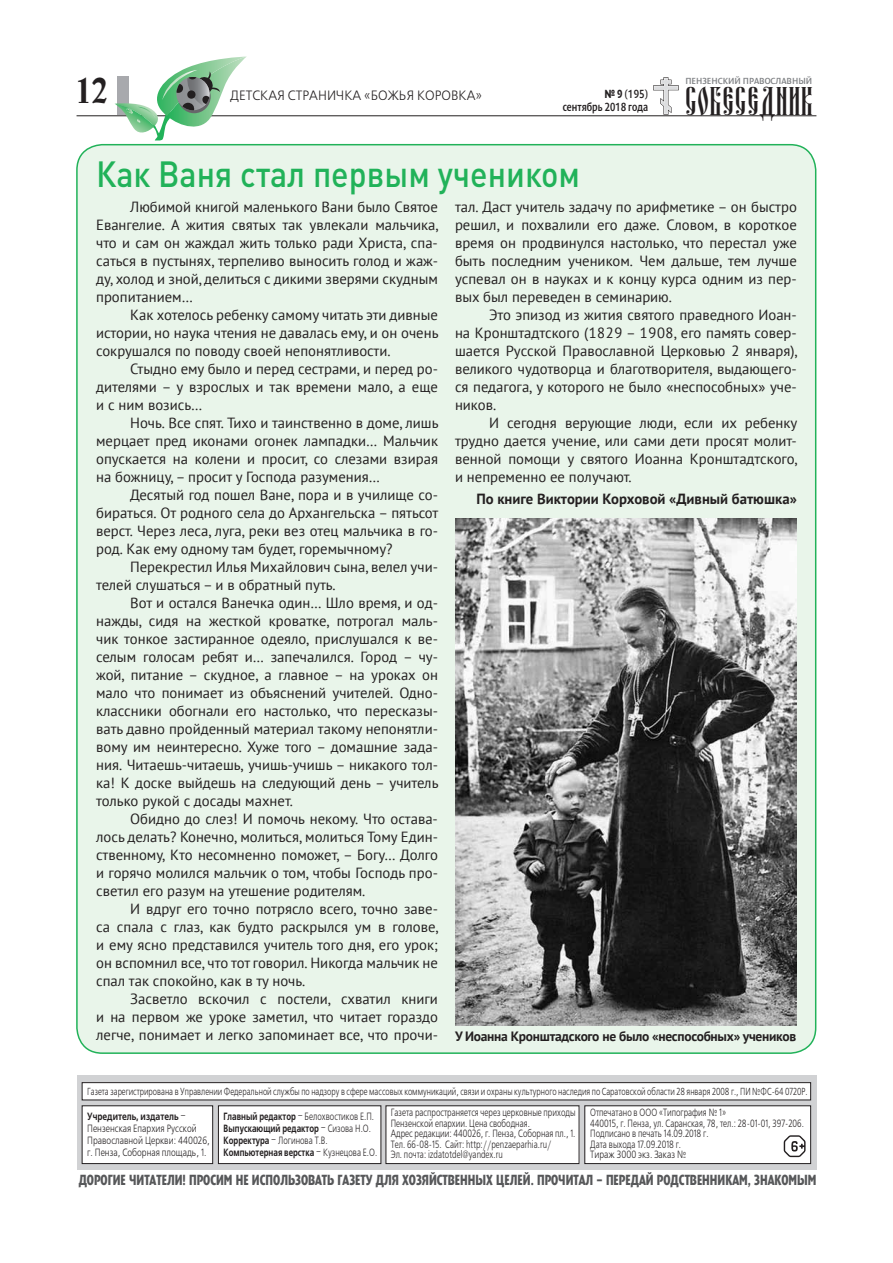
<style>
.page{position:relative;width:893px;height:1263px;background:#fff}
.page>*{position:absolute;margin:0;border:0;box-sizing:border-box;transform-origin:0 0}
.t1{font:42px "Fita Vjaz";letter-spacing:.025em;color:#231f20}
.t2{font:500 36px "DIN Pro";color:#21b259;scale:.9 1}
.t3{font:36px "Izhitsa C";color:#231f20;scale:.9 1}
.t4{font:15px "Denda New Black Cond C";color:#57585a;scale:.8 1}
.t5{font:14.7px/18px "PT Sans";color:#231f20;text-align:justify}
.t6{font:700 14.7px "PT Sans";color:#231f20}
.t7{font:700 13.5px "PT Sans";letter-spacing:-.02em;color:#231f20}
.t8{font:13.5px "Free Set C";letter-spacing:.06em;color:#231f20;scale:.95 1}
.t9{font:12px/13.5px "Denda New C";color:#231f20;text-align:right;scale:.8 1}
.t10{font:10.5px/10.5px "Free Set C";color:#231f20;scale:.75 1}
.t11{font:700 10.5px/12px "Free Set C";color:#231f20;scale:.75 1}
.t12{font:10.5px/12px "Free Set C";color:#231f20;scale:.8 1}
.t13{font:10.2px "Free Set C";color:#231f20;scale:.74 1}
.t14{font:9px "Denda New C";color:#808285}
.s1{font-weight:700}
.s2{font-weight:400}
</style>
<div class="page">
<svg style="left:653px;top:77px;width:26px;height:38px"></svg>
<hr style="left:77px;top:115px;width:739px;height:1px;background:#231f20">
<div style="left:77px;top:1075px;width:739px;height:95px;background:#d1d2d4"></div>
<div style="left:585px;top:1106px;width:226px;height:57px;background:#fff"></div>
<div style="left:584px;top:1105px;width:227px;height:59px;border:1px solid #231f20"></div>
<div style="left:386px;top:1106px;width:193px;height:57px;background:#fff"></div>
<div style="left:386px;top:1105px;width:193px;height:59px;border:1px solid #231f20"></div>
<div style="left:218px;top:1106px;width:163px;height:57px;background:#fff"></div>
<div style="left:218px;top:1105px;width:163px;height:59px;border:1px solid #231f20"></div>
<div style="left:82px;top:1106px;width:131px;height:57px;background:#fff"></div>
<div style="left:82px;top:1105px;width:131px;height:59px;border:1px solid #231f20"></div>
<div style="left:82px;top:1083px;width:729px;height:17px;background:#fff"></div>
<div style="left:82px;top:1082px;width:729px;height:18px;border:1px solid #231f20"></div>
<svg style="left:784px;top:1135px;width:22px;height:22px"></svg>
<div style="left:77px;top:145px;width:739px;height:908px;background:#e9f5ea;border-radius:26px"></div>
<svg style="left:115px;top:57px;width:132px;height:83px"></svg>
<img style="left:455px;top:518px;width:342px;height:507px">
<p class="t14" style="left:685px;top:76px;width:33px">ПЕНЗЕНСКИЙ</p>
<p class="t14" style="left:743px;top:76px;width:71px">п равославный</p>
<h2 class="t3" style="left:77px;top:70px;width:37px">12</h2>
<h1 class="t1" style="left:685px;top:77px;width:129px">СОБЕСЕДНИК</h1>
<p class="t9" style="left:563px;top:87px;width:108px"><span class="s1">№ 9</span> (195) сентябрь 2018 года</p>
<p class="t8" style="left:230px;top:88px;width:266px">Детская страничка «Божья коровка»</p>
<h2 class="t2" style="left:96px;top:145px;width:539px">Как Ваня стал первым учеником</h2>
<p class="t5" style="left:96px;top:198px;width:344px;text-indent:34px">Любимой книгой маленького Вани было Святое Евангелие. А жития святых так увлекали мальчика, что и сам он жаждал жить только ради Христа, спа&shy;саться в пустынях, терпеливо выносить голод и жаж&shy;ду, холод и зной, делиться с дикими зверями скудным пропитанием…</p>
<p class="t5" style="left:96px;top:306px;width:344px;text-indent:34px">Как хотелось ребенку самому читать эти дивные истории, но наука чтения не давалась ему, и он очень сокрушался по поводу своей непонятливости.</p>
<p class="t5" style="left:96px;top:360px;width:343px;text-indent:34px">Стыдно ему было и перед сестрами, и перед ро&shy;дителями – у взрослых и так времени мало, а еще и с ним возись…</p>
<p class="t5" style="left:96px;top:414px;width:344px;text-indent:34px">Ночь. Все спят. Тихо и таинственно в доме, лишь мерцает пред иконами огонек лампадки… Мальчик опускается на колени и просит, со слезами взирая на божницу, – просит у Господа разумения…</p>
<p class="t5" style="left:96px;top:486px;width:344px;text-indent:34px">Десятый год пошел Ване, пора и в училище со&shy;бираться. От родного села до Архангельска – пятьсот верст. Через леса, луга, реки вез отец мальчика в го&shy;род. Как ему одному там будет, горемычному?</p>
<p class="t5" style="left:96px;top:558px;width:343px;text-indent:34px">Перекрестил Илья Михайлович сына, велел учи&shy;телей слушаться – и в обратный путь.</p>
<p class="t5" style="left:96px;top:594px;width:344px;text-indent:34px">Вот и остался Ванечка один… Шло время, и од&shy;нажды, сидя на жесткой кроватке, потрогал маль&shy;чик тонкое застиранное одеяло, прислушался к ве&shy;селым голосам ребят и… запечалился. Город – чу&shy;жой, питание – скудное, а главное – на уроках он мало что понимает из объяснений учителей. Одно&shy;классники обогнали его настолько, что пересказы&shy;вать давно пройденный материал такому непонятли&shy;вому им неинтересно. Хуже того – домашние зада&shy;ния. Читаешь-читаешь, учишь-учишь – никакого тол&shy;ка! К доске выйдешь на следующий день – учитель только рукой с досады махнет.</p>
<p class="t5" style="left:96px;top:809px;width:343px;text-indent:34px">Обидно до слез! И помочь некому. Что остава&shy;лось делать? Конечно, молиться, молиться Тому Един&shy;ственному, Кто несомненно поможет, – Богу… Долго и горячо молился мальчик о том, чтобы Господь про&shy;светил его разум на утешение родителям.</p>
<p class="t5" style="left:96px;top:899px;width:344px;text-indent:34px">И вдруг его точно потрясло всего, точно заве&shy;са спала с глаз, как будто раскрылся ум в голове, и ему ясно представился учитель того дня, его урок; он вспомнил все, что тот говорил. Никогда мальчик не спал так спокойно, как в ту ночь.</p>
<p class="t5" style="left:96px;top:989px;width:343px;text-indent:34px">Засветло вскочил с постели, схватил книги и на первом же уроке заметил, что читает гораздо легче, понимает и легко запоминает все, что прочи-</p>
<p class="t5" style="left:455px;top:197px;width:343px">тал. Даст учитель задачу по арифметике – он быстро решил, и похвалили его даже. Словом, в короткое время он продвинулся настолько, что перестал уже быть последним учеником. Чем дальше, тем лучше успевал он в науках и к концу курса одним из пер&shy;вых был переведен в семинарию.</p>
<p class="t5" style="left:455px;top:305px;width:344px;text-indent:34px">Это эпизод из жития святого праведного Иоан&shy;на Кронштадтского (1829 – 1908, его память совер&shy;шается Русской Православной Церковью 2 января), великого чудотворца и благотворителя, выдающего&shy;ся педагога, у которого не было «неспособных» уче&shy;ников.</p>
<p class="t5" style="left:455px;top:413px;width:344px;text-indent:34px">И сегодня верующие люди, если их ребенку трудно дается учение, или сами дети просят молит&shy;венной помощи у святого Иоанна Кронштадтского, и непременно ее получают.</p>
<p class="t6" style="left:476px;top:489px;width:322px">По книге Виктории Корховой «Дивный батюшка»</p>
<p class="t7" style="left:455px;top:1027px;width:343px">У Иоанна Кронштадского не было «неспособных» учеников</p>
<p class="t13" style="left:87px;top:1086px;width:975px">Газета зарегистрирована в Управлении Федеральной службы по надзору в сфере массовых коммуникаций, связи и охраны культурного наследия по Саратовской области 28 января 2008 г., ПИ №ФС-64 0720Р.</p>
<p class="t12" style="left:87px;top:1110px;width:155px"><span class="s1">Учредитель, издатель</span> –<br>Пензенская Епархия Русской<br>П равославной Церкви: 440026, г. Пенза, Соборная площадь, 1.</p>
<p class="t11" style="left:224px;top:1110px;width:206px">Главный редактор <span class="s2">– Белохвостиков Е.П .<br></span>Выпускающий редактор <span class="s2">– Сизова Н .О.<br></span>Корректура <span class="s2">– Логинова Т.В .<br></span>Компьютерная верстка <span class="s2">– Кузнецова Е.О.</span></p>
<p class="t10" style="left:391px;top:1108px;width:248px">Газета распространяется через церковные приходы Пензенской епархии. Цена свободная.<br>Адрес редакции: 440026, г. П енза, Соборная пл., 1.<br>Тел. 66-08-15. Сайт: http://penzaeparhia.ru/<br>Эл. почта: izdatotdel@yandex.ru</p>
<p class="t10" style="left:590px;top:1108px;width:75px">Отпечатано в ООО</p>
<p class="t10" style="left:590px;top:1108px;width:286px;text-indent:69px">«Типография № 1»<br>440015, г. Пенза, ул. Саранская, 78, тел.: 28-01-01, 397-206.<br>Подписано в печать 14.09.2018 г.<br>Дата выхода 17.09.2018 г.<br>Тираж 3000 экз. Заказ №</p>
<p class="t4" style="left:79px;top:1171px;width:924px">Дорогие читатели! Просим не использовать газету для хозяйственных целей. Прочитал – передай родственникам, знакомым</p>
</div>
